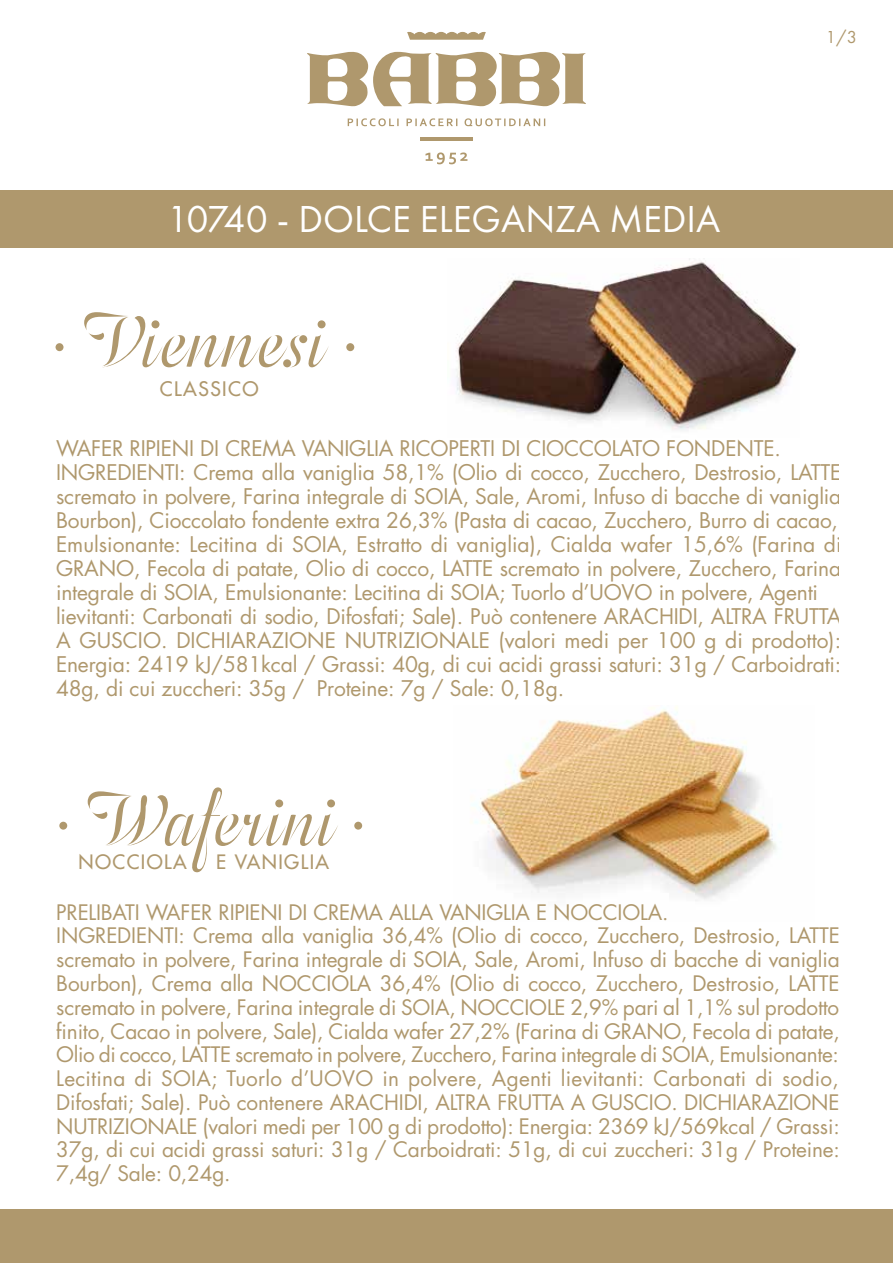
<style>
.page{position:relative;width:893px;height:1263px;background:#fff}
.page>*{position:absolute;margin:0;border:0;box-sizing:border-box;transform-origin:0 0}
.t1{font:300 87px "Odesta";letter-spacing:.01em;color:#af986d}
.t2{font:300 86.1px "Odesta";letter-spacing:.01em;color:#af986d}
.t3{font:39px "Futura PT";color:#fff}
.t4{font:21px/24px "Futura Std";letter-spacing:-.01em;color:#af986d}
.t5{font:20.85px "Futura Std";letter-spacing:-.01em;color:#af986d}
.t6{font:20.85px "Futura Std";letter-spacing:.01em;color:#af986d}
.t7{font:500 19.5px "Futura Std";letter-spacing:.075em;color:#af986d}
.t8{font:500 19.35px "Futura Std";letter-spacing:.075em;color:#af986d}
.t9{font:18px "Futura PT";color:#af986d}
</style>
<div class="page">
<svg style="left:307px;top:52px;width:279px;height:54px"></svg>
<hr style="left:420px;top:137px;width:53px;height:4px;background:#af986d">
<svg style="left:425px;top:152px;width:42px;height:12px"></svg>
<svg style="left:348px;top:118px;width:197px;height:8px"></svg>
<svg style="left:407px;top:32px;width:79px;height:8px"></svg>
<div style="left:0;top:190px;width:893px;height:57px;background:#af986d"></div>
<div style="left:0;top:1209px;width:893px;height:54px;background:#af986d"></div>
<img style="left:456px;top:258px;width:342px;height:173px">
<img style="left:473px;top:707px;width:304px;height:194px">
<h3 class="t3" style="left:167px;top:196px;width:555px">10740 - DOLCE ELEGANZA MEDIA</h3>
<h1 class="t1" style="left:57px;top:292px;width:307px">. Viennesi .</h1>
<p class="t7" style="left:160px;top:376px;width:100px">CLASSICO</p>
<p class="t9" style="left:826px;top:27px;width:33px">1/3</p>
<p class="t4" style="left:56px;top:436px;width:787px">WAFER RIPIENI DI CREMA VANIGLIA RICOPERTI DI CIOCCOLATO FONDENTE.<br>INGREDIENTI: Crema alla vaniglia 58,1% (Olio di cocco, Zucchero, Destrosio, LATTE scremato in polvere, Farina integrale di SOIA, Sale, Aromi, Infuso di bacche di vaniglia Bourbon), Cioccolato fondente extra 26,3% (Pasta di cacao, Zucchero, Burro di cacao, Emulsionante: Lecitina di SOIA, Estratto di vaniglia), Cialda wafer 15,6% (Farina di GRANO, Fecola di patate, Olio di cocco, LATTE scremato in polvere, Zucchero, Farina integrale di SOIA, Emulsionante: Lecitina di SOIA; Tuorlo d’UOVO in polvere, Agenti lievitanti: Carbonati di sodio, Difosfati; Sale). Può contenere ARACHIDI, ALTRA FRUTTA A GUSCIO. DICHIARAZIONE NUTRIZIONALE (valori medi per 100 g di prodotto):<br>Energia: 2419 kJ/581kcal / Grassi: 40g, di cui acidi grassi saturi: 31g / Carboidrati:<br>48g, di cui zuccheri: 35g / Proteine: 7g / Sale: 0,18g.</p>
<h2 class="t2" style="left:61px;top:771px;width:311px">. Waferini .</h2>
<p class="t8" style="left:78px;top:850px;width:110px">NOCCIOLA</p>
<p class="t8" style="left:216px;top:850px;width:114px">E VANIGLIA</p>
<p class="t5" style="left:56px;top:899px;width:614px">PRELIBATI WAFER RIPIENI DI CREMA ALLA VANIGLIA E NOCCIOLA.</p>
<p class="t5" style="left:56px;top:922px;width:785px">INGREDIENTI: Crema alla vaniglia 36,4% (Olio di cocco, Zucchero, Destrosio, LATTE</p>
<p class="t5" style="left:56px;top:946px;width:785px">scremato in polvere, Farina integrale di SOIA, Sale, Aromi, Infuso di bacche di vaniglia</p>
<p class="t5" style="left:56px;top:970px;width:785px">Bourbon), Crema alla NOCCIOLA 36,4% (Olio di cocco, Zucchero, Destrosio, LATTE</p>
<p class="t5" style="left:56px;top:994px;width:784px">scremato in polvere, Farina integrale di SOIA, NOCCIOLE 2,9% pari al 1,1% sul prodotto</p>
<p class="t5" style="left:67px;top:1017px;width:774px">nito, Cacao in polvere, Sale), Cialda wafer 27,2% (Farina di GRANO, Fecola di patate,</p>
<p class="t5" style="left:56px;top:1041px;width:784px">Olio di cocco, LATTE scremato in polvere, Zucchero, Farina integrale di SOIA, Emulsionante:</p>
<p class="t6" style="left:56px;top:1065px;width:784px">Lecitina di SOIA; Tuorlo d’UOVO in polvere, Agenti lievitanti: Carbonati di sodio,</p>
<p class="t5" style="left:56px;top:1089px;width:785px">Difosfati; Sale). Può contenere ARACHIDI, ALTRA FRUTTA A GUSCIO. DICHIARAZIONE</p>
<p class="t5" style="left:56px;top:1112px;width:785px">NUTRIZIONALE (valori medi per 100 g di prodotto): Energia: 2369 kJ/569kcal / Grassi:</p>
<p class="t5" style="left:56px;top:1136px;width:785px">37g, di cui acidi grassi saturi: 31g / Carboidrati: 51g, di cui zuccheri: 31g / Proteine:</p>
<p class="t5" style="left:56px;top:1160px;width:176px">7,4g/ Sale: 0,24g.</p>
</div>
